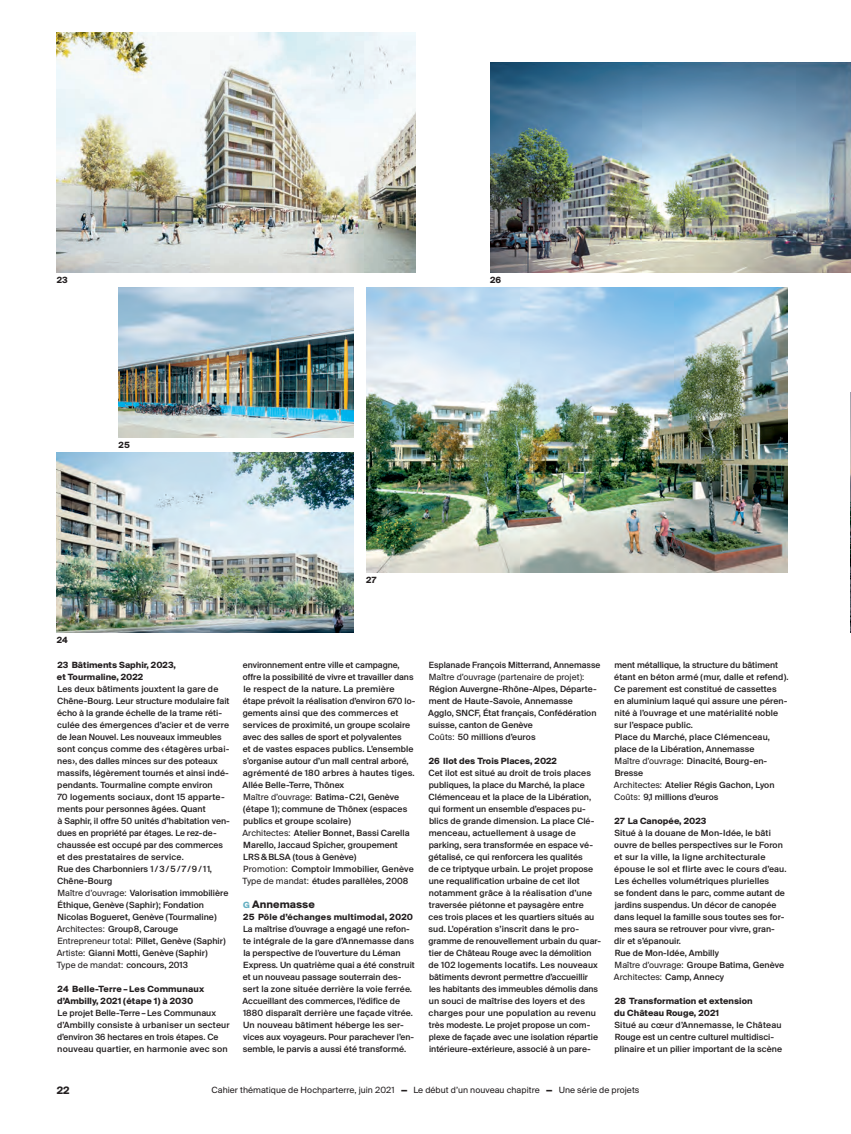
<style>
.page{position:relative;width:851px;height:1134px;background:#fff}
.page>*{position:absolute;margin:0;border:0;box-sizing:border-box;transform-origin:0 0}
.t1{font:700 11.25px "Suisse BP Intl";letter-spacing:.005em;color:#231f20}
.t2{font:500 9.38px/12px "Suisse BP Intl";letter-spacing:.005em;color:#231f20}
.t3{font:700 9.38px/12px "Suisse BP Intl";letter-spacing:.005em;color:#231f20}
.t4{font:9.38px "Suisse BP Intl";letter-spacing:.005em;color:#231f20}
.s1{font-weight:400}
.s2{font-size:9.38px;color:#63aec1}
.s3{font-weight:900}
</style>
<div class="page">
<img style="left:366px;top:287px;width:421px;height:285px">
<img style="left:490px;top:62px;width:360px;height:210px">
<img style="left:850px;top:392px;width:1px;height:240px">
<img style="left:57px;top:32px;width:358px;height:240px">
<img style="left:57px;top:452px;width:297px;height:180px">
<img style="left:119px;top:287px;width:235px;height:150px">
<p class="t3" style="left:57px;top:274px;width:12px">23</p>
<p class="t3" style="left:490px;top:274px;width:13px">26</p>
<p class="t3" style="left:119px;top:439px;width:13px">25</p>
<p class="t3" style="left:366px;top:574px;width:12px">27</p>
<p class="t3" style="left:57px;top:634px;width:12px">24</p>
<p class="t3" style="left:57px;top:659px;width:120px">23 Bâtiments Saphir, 2023, et Tourmaline, 2022</p>
<p class="t2" style="left:57px;top:683px;width:174px">Les deux bâtiments jouxtent la gare de Chêne-Bourg. Leur structure modulaire fait écho à la grande échelle de la trame réti&shy;culée des émergences d’acier et de verre de Jean Nouvel. Les nouveaux immeubles sont conçus comme des ‹étagères urbai&shy;nes›, des dalles minces sur des poteaux massifs, légèrement tournés et ainsi indé&shy;pendants. Tourmaline compte environ<br>70 logements sociaux, dont 15 apparte&shy;ments pour personnes âgées. Quant<br>à Saphir, il offre 50 unités d’habitation ven&shy;dues en propriété par étages. Le rez-de&shy;chaussée est occupé par des commerces et des prestataires de service.<br>Rue des Charbonniers 1/3/5/ 7 /9/11, Chêne-Bourg<br><span class="s1">Maître d’ouvrage:</span> Valorisation immobilière Éthique, Genève (Saphir); Fondation Nicolas Bogueret, Genève (Tourmaline)<br><span class="s1">Architectes:</span> Group8, Carouge <span class="s1">Entrepreneur total:</span> Pillet, Genève (Saphir)<br><span class="s1">Artiste:</span> Gianni Motti, Genève (Saphir)<br><span class="s1">Type de mandat:</span> concours, 2013</p>
<p class="t3" style="left:57px;top:983px;width:148px">24 Belle-Terre – Les Communaux d’Ambilly, 2021 (étape 1) à 2030</p>
<p class="t2" style="left:57px;top:1007px;width:174px">Le projet Belle-Terre – Les Communaux d’Ambilly consiste à urbaniser un secteur d’environ 36 hectares en trois étapes. Ce nouveau quartier, en harmonie avec son</p>
<p class="t2" style="left:242px;top:659px;width:174px">environnement entre ville et campagne, offre la possibilité de vivre et travailler dans le respect de la nature. La première étape prévoit la réalisation d’environ 670 lo&shy;gements ainsi que des commerces et services de proximité, un groupe scolaire avec des salles de sport et polyvalentes<br>et de vastes espaces publics. L’ensemble s’organise autour d’un mall central arboré, agrémenté de 180 arbres à hautes tiges.<br>Allée Belle-Terre, Thônex<br><span class="s1">Maître d’ouvrage:</span> Batima-C2I, Genève (étape 1); commune de Thônex (espaces publics et groupe scolaire)<br><span class="s1">Architectes:</span> Atelier Bonnet, Bassi Carella Marello, Jaccaud Spicher, groupement LRS&amp;BLSA (tous à Genève)<br><span class="s1">Promotion:</span> Comptoir Immobilier, Genève <span class="s1">Type de mandat:</span> études parallèles, 2008</p>
<p class="t1" style="left:243px;top:898px;width:73px"><span class="s2">G</span> Annemasse</p>
<p class="t3" style="left:243px;top:911px;width:171px">25 Pôle d’échanges multimodal, 2020</p>
<p class="t2" style="left:242px;top:923px;width:174px">La maîtrise d’ouvrage a engagé une refon&shy;te intégrale de la gare d’Annemasse dans la perspective de l’ouverture du Léman Express. Un quatrième quai a été cons-truit et un nouveau passage souterrain des&shy;sert la zone située derrière la voie ferrée.<br>Accueillant des commerces, l’édifice de 1880 disparaît derrière une façade vitrée.<br>Un nouveau bâtiment héberge les ser&shy;vices aux voyageurs. Pour parachever l’en&shy;semble, le parvis a aussi été transformé.</p>
<p class="t2" style="left:429px;top:659px;width:173px">Esplanade François Mitterrand, Annemasse</p>
<p class="t4" style="left:429px;top:671px;width:157px">Maître d’ouvrage (partenaire de projet):</p>
<p class="t2" style="left:428px;top:683px;width:170px">Région Auvergne-Rhône-Alpes, Départe&shy;ment de Haute-Savoie, Annemasse Agglo, SNCF, État français, Confédération suisse, canton de Genève<br><span class="s1">Coûts:</span> 50 millions d’euros</p>
<p class="t3" style="left:429px;top:755px;width:129px">26 Ilot des Trois Places, 2022</p>
<p class="t2" style="left:428px;top:767px;width:174px">Cet ilot est situé au droit de trois places publiques, la place du Marché, la place Clémenceau et la place de la Libération, qui forment un ensemble d’espaces pu&shy;blics de grande dimension. La place Clé&shy;menceau, actuellement à usage de parking, sera transformée en espace vé&shy;gétalisé, ce qui renforcera les qualités<br>de ce triptyque urbain. Le projet propose une requalification urbaine de cet ilot notamment grâce à la réalisation d’une traversée piétonne et paysagère entre<br>ces trois places et les quartiers situés au sud. L’opération s’inscrit dans le pro&shy;gramme de renouvellement urbain du quar&shy;tier de Château Rouge avec la démolition de 102 logements locatifs. Les nouveaux bâtiments devront permettre d’accueillir les habitants des immeubles démolis dans un souci de maîtrise des loyers et des charges pour une population au revenu très modeste. Le projet propose un com&shy;plexe de façade avec une isolation répartie intérieure-extérieure, associé à un pare-</p>
<p class="t2" style="left:614px;top:659px;width:176px">ment métallique, la structure du bâtiment étant en béton armé (mur, dalle et refend).<br>Ce parement est constitué de cassettes en aluminium laqué qui assure une péren&shy;nité à l’ouvrage et une matérialité noble sur l’espace public.<br>Place du Marché, place Clémenceau, place de la Libération, Annemasse<br><span class="s1">Maître d’ouvrage:</span> Dinacité, Bourg-en-Bresse<br><span class="s1">Architectes:</span> Atelier Régis Gachon, Lyon <span class="s1">Coûts:</span> 9,1 millions d’euros</p>
<p class="t3" style="left:614px;top:815px;width:93px">27 La Canopée, 2023</p>
<p class="t2" style="left:614px;top:827px;width:174px">Situé à la douane de Mon-Idée, le bâti ouvre de belles perspectives sur le Foron et sur la ville, la ligne architecturale épouse le sol et flirte avec le cours d’eau.<br>Les échelles volumétriques plurielles<br>se fondent dans le parc, comme autant de jardins suspendus. Un décor de canopée dans lequel la famille sous toutes ses for&shy;mes saura se retrouver pour vivre, gran&shy;dir et s’épanouir.<br>Rue de Mon-Idée, Ambilly<br><span class="s1">Maître d’ouvrage:</span> Groupe Batima, Genève <span class="s1">Architectes:</span> Camp, Annecy</p>
<p class="t3" style="left:614px;top:995px;width:140px">28 Transformation et extension du Château Rouge, 2021</p>
<p class="t2" style="left:614px;top:1019px;width:169px">Situé au cœur d’Annemasse, le Château<br>Rouge est un centre culturel multidisci&shy;plinaire et un pilier important de la scène</p>
<p class="t1" style="left:57px;top:1083px;width:14px">22</p>
<p class="t4" style="left:211px;top:1084px;width:429px">Cahier thématique de Hochparterre, juin 2021 <span class="s3">—</span> Le début d’un nouveau chapitre <span class="s3">—</span> Une série de projets</p>
</div>
